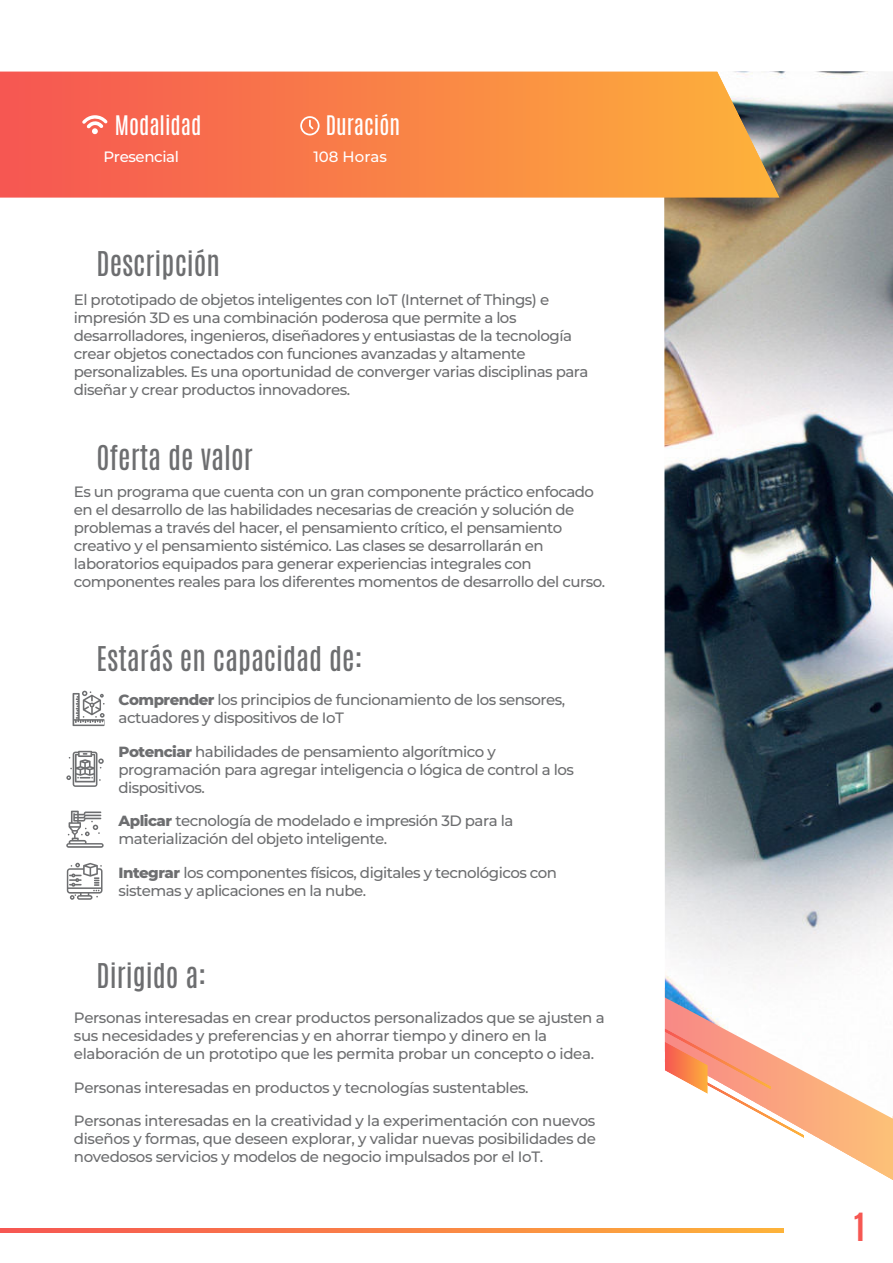
<style>
.page{position:relative;width:893px;height:1263px;background:#fff}
.page>*{position:absolute;margin:0;border:0;box-sizing:border-box;transform-origin:0 0}
.t1{font:700 33px "Antonio";color:#f65752}
.t2{font:28.5px "Antonio";color:#6d6e70}
.t3{font:22.5px "Antonio";color:#fff}
.t4{font:500 15px/18px "Montserrat";letter-spacing:-.035em;color:#6d6e70}
.t5{font:500 15px "Montserrat";letter-spacing:-.025em;color:#fff}
.t6{font:500 15px "Montserrat";color:#fff}
.s1{font-weight:800}
</style>
<div class="page">
<svg style="left:66px;top:811px;width:38px;height:37px"></svg>
<svg style="left:67px;top:863px;width:36px;height:37px"></svg>
<svg style="left:66px;top:751px;width:38px;height:36px"></svg>
<svg style="left:73px;top:691px;width:32px;height:35px"></svg>
<svg style="left:768px;top:1118px;width:125px;height:62px"></svg>
<img style="left:664px;top:71px;width:229px;height:1047px">
<svg style="left:0;top:1228px;width:784px;height:4px;background:#f98246"></svg>
<svg style="left:0;top:71px;width:780px;height:127px;background:#f5834c"></svg>
<svg style="left:82px;top:115px;width:26px;height:19px"></svg>
<svg style="left:300px;top:116px;width:20px;height:19px"></svg>
<h3 class="t3" style="left:115px;top:111px;width:88px">Modalidad</h3>
<p class="t5" style="left:103px;top:150px;width:77px">Presencial</p>
<h3 class="t3" style="left:326px;top:111px;width:76px">Duración</h3>
<p class="t6" style="left:313px;top:150px;width:75px">108 Horas</p>
<h2 class="t2" style="left:96px;top:246px;width:125px">Descripción</h2>
<p class="t4" style="left:74px;top:292px;width:516px">El prototipado de objetos inteligentes con IoT (Internet of Things) e impresión 3D es una combinación poderosa que permite a los desarrolladores, ingenieros, diseñadores y entusiastas de la tecnología crear objetos conectados con funciones avanzadas y altamente personalizables. Es una oportunidad de converger varias disciplinas para diseñar y crear productos innovadores.</p>
<h2 class="t2" style="left:96px;top:440px;width:158px">Oferta de valor</h2>
<p class="t4" style="left:74px;top:484px;width:533px">Es un programa que cuenta con un gran componente práctico enfocado en el desarrollo de las habilidades necesarias de creación y solución de problemas a través del hacer, el pensamiento crítico, el pensamiento creativo y el pensamiento sistémico. Las clases se desarrollarán en laboratorios equipados para generar experiencias integrales con componentes reales para los diferentes momentos de desarrollo del curso.</p>
<h2 class="t2" style="left:96px;top:641px;width:267px">Estarás en capacidad de:</h2>
<p class="t4" style="left:119px;top:692px;width:448px"><span class="s1">Comprender</span> los principios de funcionamiento de los sensores, actuadores y dispositivos de IoT</p>
<p class="t4" style="left:119px;top:744px;width:457px"><span class="s1">Potenciar</span> habilidades de pensamiento algorítmico y programación para agregar inteligencia o lógica de control a los dispositivos.</p>
<p class="t4" style="left:119px;top:813px;width:396px"><span class="s1">Aplicar</span> tecnología de modelado e impresión 3D para la materialización del objeto inteligente.</p>
<p class="t4" style="left:119px;top:865px;width:440px"><span class="s1">Integrar</span> los componentes físicos, digitales y tecnológicos con sistemas y aplicaciones en la nube.</p>
<h2 class="t2" style="left:96px;top:958px;width:111px">Dirigido a:</h2>
<p class="t4" style="left:74px;top:1010px;width:532px">Personas interesadas en crear productos personalizados que se ajusten a sus necesidades y preferencias y en ahorrar tiempo y dinero en la elaboración de un prototipo que les permita probar un concepto o idea.</p>
<p class="t4" style="left:74px;top:1080px;width:456px">Personas interesadas en productos y tecnologías sustentables.</p>
<p class="t4" style="left:74px;top:1113px;width:523px;text-align:justify">Personas interesadas en la creatividad y la experimentación con nuevos diseños y formas, que deseen explorar, y validar nuevas posibilidades de novedosos servicios y modelos de negocio impulsados por el IoT.</p>
<h1 class="t1" style="left:854px;top:1210px;width:12px">1</h1>
</div>
